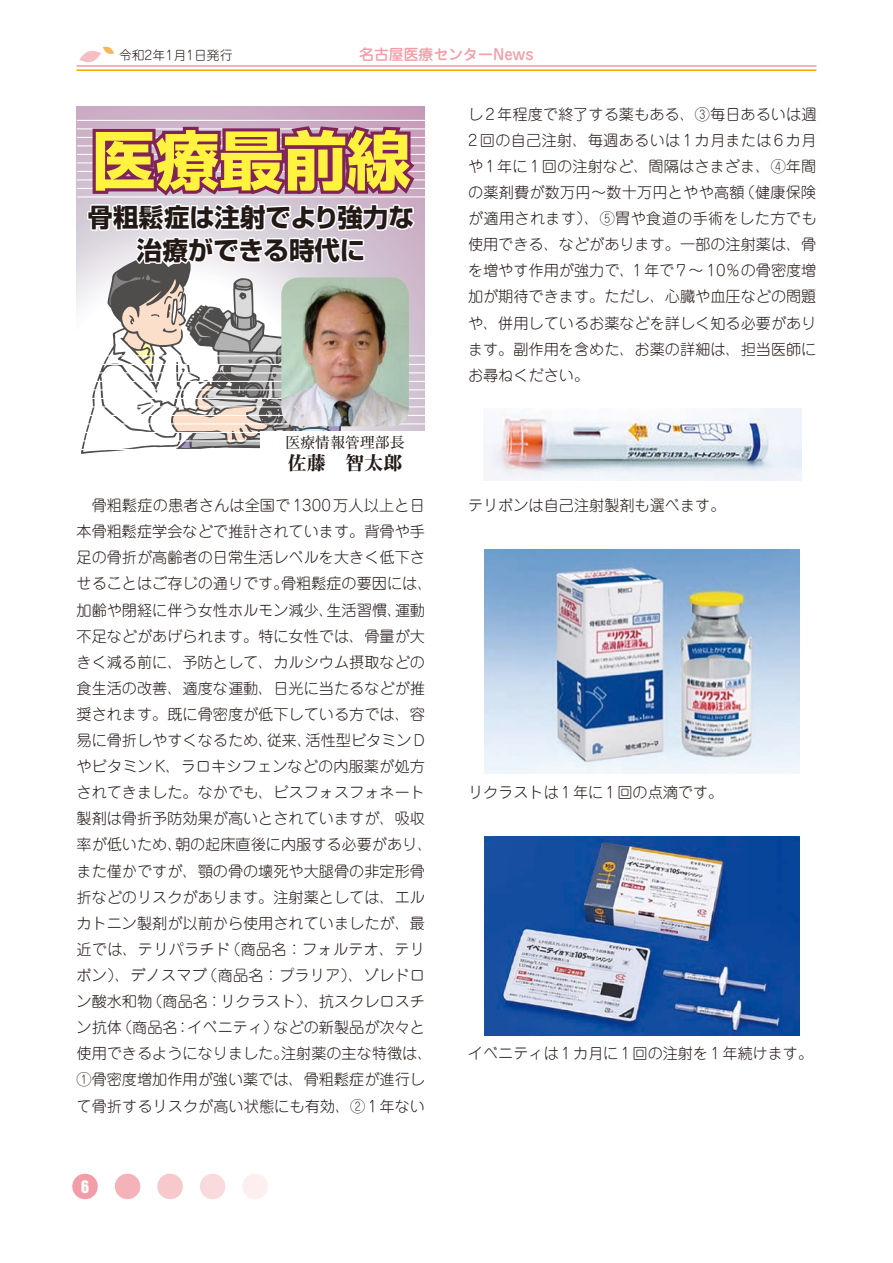
<style>
.page{position:relative;width:893px;height:1263px;background:#fff}
.page>*{position:absolute;margin:0;border:0;box-sizing:border-box;transform-origin:0 0}
.t1{font:700 25.5px/33px "Shin Go Pr 5";color:#231916;text-align:center}
.t2{font:19.2px "Midashi Min Pr 5 MA31";color:#231916}
.t3{font:15.9px "Helvetica Inserat";color:#fff}
.t4{font:300 15.15px/26.1px "Jun 101 Pro";color:#231916;text-align:center}
.t5{font:500 14.85px "Jun 34 Pro";color:#f29da7}
.t6{font:700 14.85px "Futo Min A101 Pr 5";color:#231916}
.t7{font:300 12.75px "Jun 101 Pro";color:#231916}
</style>
<div class="page">
<hr style="left:77px;top:65px;width:739px;height:2px;background:#f29da7">
<hr style="left:77px;top:69px;width:739px;height:2px;background:#f7ab00">
<svg style="left:80px;top:46px;width:34px;height:16px"></svg>
<div style="left:72px;top:1174px;width:26px;height:25px;background:#f29da7;border-radius:50%"></div>
<div style="left:115px;top:1174px;width:25px;height:25px;background:#f4b2b9;border-radius:50%"></div>
<div style="left:157px;top:1174px;width:26px;height:25px;background:#f7c8cc;border-radius:50%"></div>
<div style="left:200px;top:1174px;width:25px;height:25px;background:#fadbdd;border-radius:50%"></div>
<div style="left:242px;top:1174px;width:26px;height:25px;background:#fdefef;border-radius:50%"></div>
<svg style="left:77px;top:106px;width:348px;height:325px;background:#d4c3d3"></svg>
<svg style="left:81px;top:267px;width:261px;height:187px"></svg>
<svg style="left:83px;top:273px;width:257px;height:179px"></svg>
<hr style="left:77px;top:120px;width:348px;height:1px;background:#fff">
<hr style="left:77px;top:128px;width:348px;height:1px;background:#fff">
<hr style="left:77px;top:137px;width:348px;height:1px;background:#fff">
<hr style="left:77px;top:145px;width:348px;height:1px;background:#fff">
<hr style="left:77px;top:154px;width:348px;height:1px;background:#fff">
<hr style="left:77px;top:162px;width:348px;height:1px;background:#fff">
<hr style="left:77px;top:171px;width:348px;height:1px;background:#fff">
<hr style="left:77px;top:179px;width:348px;height:1px;background:#fff">
<hr style="left:77px;top:188px;width:348px;height:1px;background:#fff">
<hr style="left:77px;top:196px;width:348px;height:1px;background:#fff">
<hr style="left:77px;top:355px;width:348px;height:1px;background:#fff">
<hr style="left:77px;top:364px;width:348px;height:1px;background:#fff">
<hr style="left:77px;top:372px;width:348px;height:1px;background:#fff">
<hr style="left:77px;top:381px;width:348px;height:1px;background:#fff">
<hr style="left:77px;top:389px;width:348px;height:1px;background:#fff">
<hr style="left:77px;top:398px;width:348px;height:1px;background:#fff">
<hr style="left:77px;top:406px;width:348px;height:1px;background:#fff">
<hr style="left:77px;top:415px;width:348px;height:1px;background:#fff">
<hr style="left:77px;top:423px;width:348px;height:1px;background:#fff">
<hr style="left:77px;top:432px;width:348px;height:1px;background:#fff">
<hr style="left:77px;top:440px;width:348px;height:1px;background:#fff">
<hr style="left:77px;top:449px;width:348px;height:1px;background:#fff">
<svg style="left:76px;top:106px;width:343px;height:161px"></svg>
<div style="left:260px;top:431px;width:170px;height:43px;background:#fff"></div>
<img style="left:281px;top:277px;width:128px;height:149px">
<img style="left:483px;top:408px;width:318px;height:72px">
<img style="left:485px;top:550px;width:315px;height:224px">
<img style="left:485px;top:837px;width:314px;height:199px">
<p class="t7" style="left:119px;top:45px;width:115px">令和2年1月1日発行</p>
<p class="t5" style="left:359px;top:42px;width:176px">名古屋医療センターNews</p>
<h1 class="t1" style="left:88px;top:199px;width:328px">骨粗鬆症は注射でより強力な治療ができる時代に</h1>
<p class="t6" style="left:286px;top:431px;width:121px">医療情報管理部長</p>
<p class="t2" style="left:288px;top:448px;width:116px">佐藤　智太郎</p>
<p class="t4" style="left:77px;top:491px;width:357px">骨粗鬆症の患者さんは全国で1300万人以上と日<br>本骨粗鬆症学会などで推計されています。背骨や手足の骨折が高齢者の日常生活レベルを大きく低下させることはご存じの通りです。骨粗鬆症の要因には、加齢や閉経に伴う女性ホルモン減少、生活習慣、運動不足などがあげられます。特に女性では、骨量が大きく減る前に、予防として、カルシウム摂取などの食生活の改善、適度な運動、日光に当たるなどが推奨されます。既に骨密度が低下している方では、容易に骨折しやすくなるため、従来、活性型ビタミンDやビタミンK、ラロキシフェンなどの内服薬が処方されてきました。なかでも、ビスフォスフォネート製剤は骨折予防効果が高いとされていますが、吸収率が低いため、朝の起床直後に内服する必要があり、また僅かですが、顎の骨の壊死や大腿骨の非定形骨折などのリスクがあります。注射薬としては、エルカトニン製剤が以前から使用されていましたが、最近では、テリパラチド（商品名：フォルテオ、テリボン）、デノスマブ（商品名：プラリア）、ゾレドロン酸水和物（商品名：リクラスト）、抗スクレロスチン抗体（商品名：イベニティ）などの新製品が次々と使用できるようになりました。注射薬の主な特徴は、<br>①骨密度増加作用が強い薬では、骨粗鬆症が進行して骨折するリスクが高い状態にも有効、②1年ない</p>
<p class="t3" style="left:81px;top:1177px;width:9px">6</p>
<p class="t4" style="left:468px;top:99px;width:350px;text-align:justify">し2年程度で終了する薬もある、③毎日あるいは週2回の自己注射、毎週あるいは1カ月または6カ月や1年に1回の注射など、間隔はさまざま、④年間の薬剤費が数万円〜数十万円とやや高額（健康保険が適用されます）、⑤胃や食道の手術をした方でも使用できる、などがあります。一部の注射薬は、骨を増やす作用が強力で、1年で7 〜 10％の骨密度増加が期待できます。ただし、心臓や血圧などの問題や、併用しているお薬などを詳しく知る必要があります。副作用を含めた、お薬の詳細は、担当医師にお尋ねください。</p>
<p class="t4" style="left:468px;top:491px;width:259px">テリボンは自己注射製剤も選べます。</p>
<p class="t4" style="left:468px;top:778px;width:257px">リクラストは1年に1回の点滴です。</p>
<p class="t4" style="left:468px;top:1039px;width:347px">イベニティは1カ月に1回の注射を1年続けます。</p>
</div>
